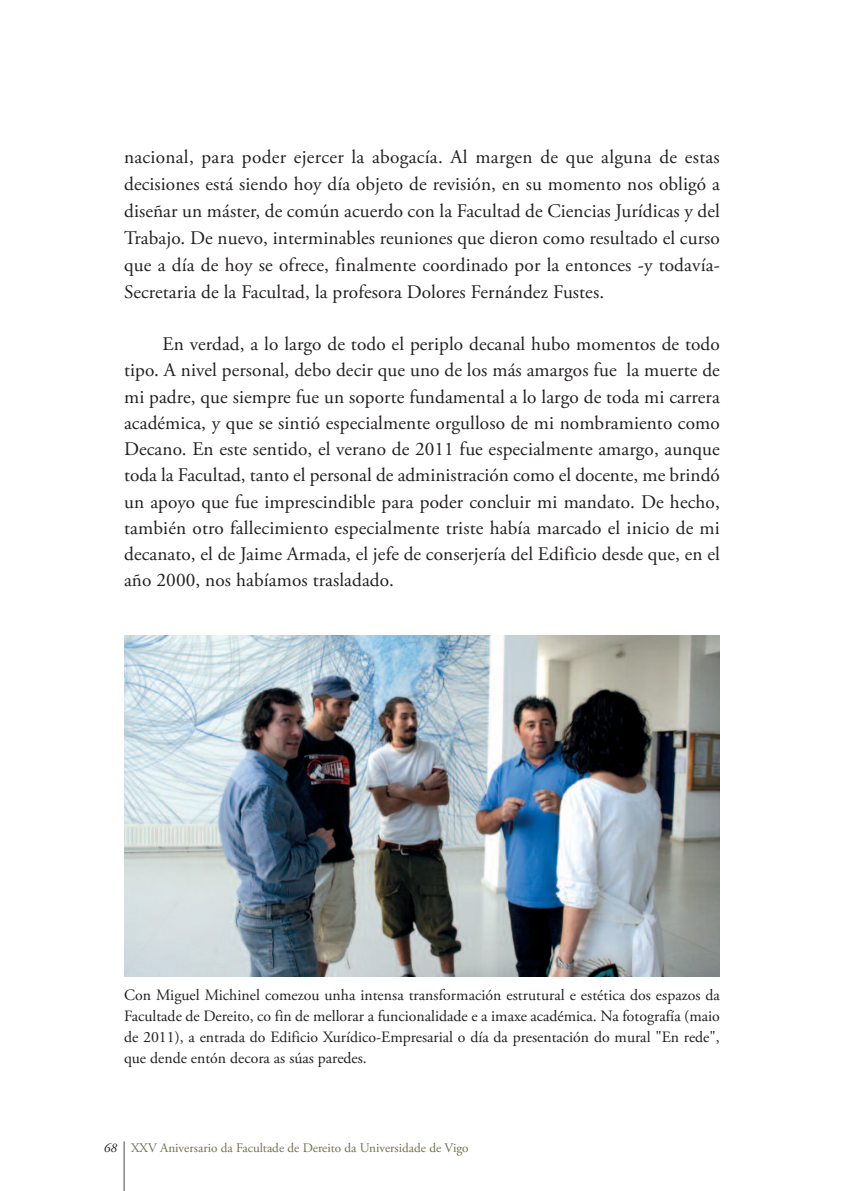
<style>
.page{position:relative;width:844px;height:1191px;background:#fff}
.page>*{position:absolute;margin:0;border:0;box-sizing:border-box;transform-origin:0 0}
.t1{font:19.25px/26.2px "Adobe Garamond Pro";letter-spacing:.005em;color:#231f20;text-align:justify}
.t2{font:15.75px/21px "Adobe Garamond Pro";color:#231f20;text-align:justify}
.t3{font:13.12px "Adobe Garamond Pro";color:#796e4b}
.s1{font-style:italic;color:#231f20}
</style>
<div class="page">
<hr style="left:124px;top:1141px;width:1px;height:50px;background:#4b4c4d">
<img style="left:124px;top:636px;width:595px;height:340px">
<p class="t1" style="left:124px;top:145px;width:597px;line-height:26.9px">nacional, para poder ejercer la abogacía. Al margen de que alguna de estas decisiones está siendo hoy día objeto de revisión, en su momento nos obligó a diseñar un máster, de común acuerdo con la Facultad de Ciencias Jurídicas y del Trabajo. De nuevo, interminables reuniones que dieron como resultado el curso que a día de hoy se ofrece, finalmente coordinado por la entonces -y todavía-Secretaria de la Facultad, la profesora Dolores Fernández Fustes.</p>
<p class="t1" style="left:124px;top:332px;width:597px;text-indent:39px">En verdad, a lo largo de todo el periplo decanal hubo momentos de todo tipo. A nivel personal, debo decir que uno de los más amargos fue la muerte de mi padre, que siempre fue un soporte fundamental a lo largo de toda mi carrera académica, y que se sintió especialmente orgulloso de mi nombramiento como Decano. En este sentido, el verano de 2011 fue especialmente amargo, aunque toda la Facultad, tanto el personal de administración como el docente, me brindó un apoyo que fue imprescindible para poder concluir mi mandato. De hecho, también otro fallecimiento especialmente triste había marcado el inicio de mi decanato, el de Jaime Armada, el jefe de conserjería del Edificio desde que, en el año 2000, nos habíamos trasladado.</p>
<p class="t2" style="left:124px;top:985px;width:597px">Con Miguel Michinel comezou unha intensa transformación estrutural e estética dos espazos da Facultade de Dereito, co fin de mellorar a funcionalidade e a imaxe académica. Na fotografía (maio de 2011), a entrada do Edificio Xurídico-Empresarial o día da presentación do mural "En rede", que dende entón decora as súas paredes.</p>
<p class="t3" style="left:104px;top:1142px;width:366px"><span class="s1">68</span> XXV Aniversario da Facultade de Dereito da Universidade de Vigo</p>
</div>
